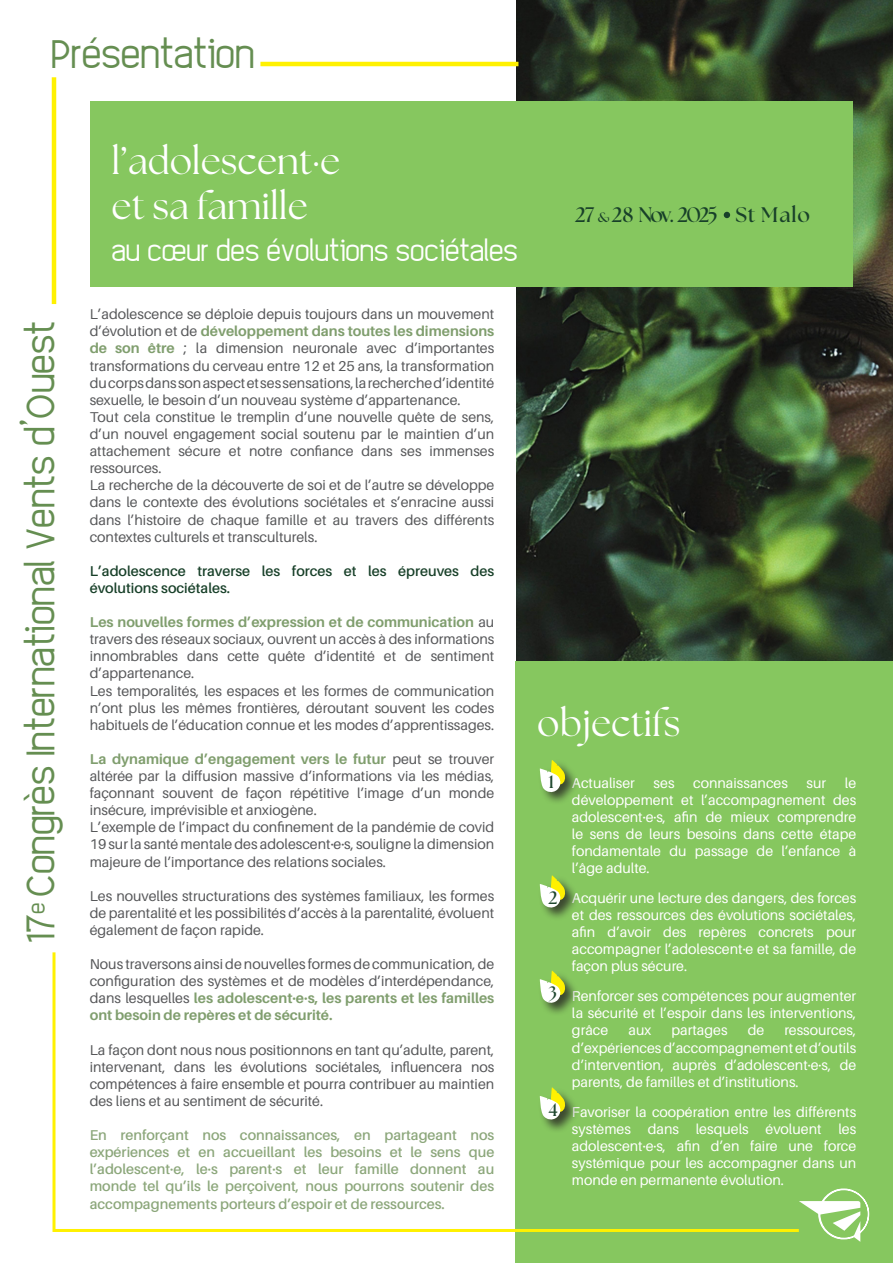
<style>
.page{position:relative;width:893px;height:1263px;background:#fff}
.page>*{position:absolute;margin:0;border:0;box-sizing:border-box;transform-origin:0 0}
.t1{font:37.5px "The Seasons";color:#fff}
.t2{font:28.5px "Elegan Tech";color:#658e51}
.t3{font:21px "Elegan Tech";color:#fff}
.t4{font:700 21px "The Seasons";letter-spacing:-.01em;color:#184029}
.t5{font:700 18px "The Seasons";color:#1f472e}
.t6{font:14.25px/17.1px "Aileron";color:#57585a;text-align:justify}
.t7{font:14.25px/17.1px "Aileron";color:#fff;text-align:justify}
.t8{font:600 14.25px/17.1px "Aileron";color:#8ca77b;text-align:justify}
.t9{font:600 14.25px/17.1px "Aileron";color:#184029}
.s1{font-weight:700;color:#809e6e}
.s2{font-size:13.5px}
</style>
<div class="page">
<img style="left:517px;top:0;width:376px;height:662px">
<div style="left:90px;top:101px;width:763px;height:185px;background:#86c75f"></div>
<hr style="left:52px;top:952px;width:3px;height:280px;background:#fff101">
<hr style="left:52px;top:77px;width:4px;height:227px;background:#fff101">
<div style="left:516px;top:662px;width:377px;height:601px;background:#86c75f"></div>
<hr style="left:54px;top:1229px;width:745px;height:3px;background:#fff101">
<hr style="left:260px;top:62px;width:258px;height:4px;background:#fff101">
<svg style="left:799px;top:1188px;width:71px;height:54px"></svg>
<svg style="left:724px;top:212px;width:6px;height:6px"></svg>
<div style="left:538px;top:759px;width:41px;height:374px;background:#231f20;opacity:.75"></div>
<svg style="left:540px;top:760px;width:26px;height:33px"></svg>
<svg style="left:540px;top:875px;width:26px;height:34px"></svg>
<svg style="left:540px;top:970px;width:26px;height:34px"></svg>
<svg style="left:540px;top:1087px;width:26px;height:34px"></svg>
<p class="t2" style="left:51px;top:41px;width:205px">Présentation</p>
<p class="t2" style="left:28px;top:943px;width:623px;rotate:-90deg">17<sup>e</sup> Congrès International Vents d’Ouest</p>
<p class="t1" style="left:112px;top:136px;width:230px">l’adolescent·e</p>
<p class="t1" style="left:112px;top:181px;width:198px">et sa famille</p>
<p class="t3" style="left:112px;top:242px;width:408px">au cœur des évolutions sociétales</p>
<p class="t6" style="left:90px;top:306px;width:406px">L’adolescence se déploie depuis toujours dans un mouvement d’évolution et de <span class="s1">développement dans toutes les dimensions de son être</span> ; la dimension neuronale avec d’importantes transformations du cerveau entre 12 et 25 ans, la transformation du corps dans son aspect et ses sensations, la recherche d’identité sexuelle, le besoin d’un nouveau système d’appartenance.</p>
<p class="t6" style="left:90px;top:409px;width:406px">Tout cela constitue le tremplin d’une nouvelle quête de sens, d’un nouvel engagement social soutenu par le maintien d’un attachement sécure et notre confiance dans ses immenses ressources.</p>
<p class="t6" style="left:90px;top:477px;width:406px">La recherche de la découverte de soi et de l’autre se développe dans le contexte des évolutions sociétales et s’enracine aussi dans l’histoire de chaque famille et au travers des différents contextes culturels et transculturels.</p>
<p class="t9" style="left:90px;top:562px;width:406px">L’adolescence traverse les forces et les épreuves des évolutions sociétales.</p>
<p class="t6" style="left:90px;top:614px;width:406px"><span class="s1">Les nouvelles formes d’expression et de communication</span> au travers des réseaux sociaux, ouvrent un accès à des informations innombrables dans cette quête d’identité et de sentiment d’appartenance.</p>
<p class="t6" style="left:90px;top:682px;width:406px">Les temporalités, les espaces et les formes de communication n’ont plus les mêmes frontières, déroutant souvent les codes habituels de l’éducation connue et les modes d’apprentissages.</p>
<p class="t6" style="left:90px;top:751px;width:406px"><span class="s1">La dynamique d’engagement vers le futur</span> peut se trouver altérée par la diffusion massive d’informations via les médias, façonnant souvent de façon répétitive l’image d’un monde insécure, imprévisible et anxiogène.</p>
<p class="t6" style="left:90px;top:819px;width:406px">L’exemple de l’impact du confinement de la pandémie de covid 19 sur la santé mentale des adolescent·e·s, souligne la dimension majeure de l’importance des relations sociales.</p>
<p class="t6" style="left:90px;top:887px;width:406px">Les nouvelles structurations des systèmes familiaux, les formes de parentalité et les possibilités d’accès à la parentalité, évoluent également de façon rapide.</p>
<p class="t6" style="left:90px;top:956px;width:406px">Nous traversons ainsi de nouvelles formes de communication, de configuration des systèmes et de modèles d’interdépendance, dans lesquelles <span class="s1">les adolescent·e·s, les parents et les familles ont besoin de repères et de sécurité.</span></p>
<p class="t6" style="left:90px;top:1041px;width:406px">La façon dont nous nous positionnons en tant qu’adulte, parent, intervenant, dans les évolutions sociétales, influencera nos compétences à faire ensemble et pourra contribuer au maintien des liens et au sentiment de sécurité.</p>
<p class="t8" style="left:90px;top:1127px;width:406px">En renforçant nos connaissances, en partageant nos expériences et en accueillant les besoins et le sens que l’adolescent·e, le·s parent·s et leur famille donnent au monde tel qu’ils le perçoivent, nous pourrons soutenir des accompagnements porteurs d’espoir et de ressources.</p>
<p class="t4" style="left:575px;top:200px;width:237px">27 <span class="s2">&amp;</span> 28 Nov. 2025 St Malo</p>
<p class="t1" style="left:537px;top:698px;width:145px">objectifs</p>
<p class="t7" style="left:572px;top:774px;width:65px">Actualiser</p>
<p class="t7" style="left:654px;top:774px;width:22px">ses</p>
<p class="t7" style="left:693px;top:774px;width:96px">connaissances</p>
<p class="t7" style="left:807px;top:774px;width:21px">sur</p>
<p class="t5" style="left:548px;top:770px;width:7px">1</p>
<p class="t7" style="left:572px;top:774px;width:286px;text-indent:273px">le développement et l’accompagnement des adolescent·e·s, afin de mieux comprendre le sens de leurs besoins dans cette étape fondamentale du passage de l’enfance à l’âge adulte.</p>
<p class="t7" style="left:572px;top:890px;width:286px">Acquérir une lecture des dangers, des forces et des ressources des évolutions sociétales, afin d’avoir des repères concrets pour accompagner l’adolescent·e et sa famille, de façon plus sécure.</p>
<p class="t7" style="left:572px;top:988px;width:286px">Renforcer ses compétences pour augmenter la sécurité et l’espoir dans les interventions, grâce</p>
<p class="t5" style="left:548px;top:885px;width:11px">2</p>
<p class="t5" style="left:548px;top:981px;width:10px">3</p>
<p class="t7" style="left:628px;top:1022px;width:24px">aux</p>
<p class="t7" style="left:671px;top:1022px;width:58px">partages</p>
<p class="t7" style="left:748px;top:1022px;width:18px">de</p>
<p class="t7" style="left:572px;top:1022px;width:286px;text-indent:212px">ressources, d’expériences d’accompagnement et d’outils d’intervention, auprès d’adolescent·e·s, de parents, de familles et d’institutions.</p>
<p class="t7" style="left:572px;top:1103px;width:286px">Favoriser la coopération entre les différents systèmes dans lesquels évoluent les adolescent·e·s, afin d’en faire une force systémique pour les accompagner dans un monde en permanente évolution.</p>
<p class="t5" style="left:548px;top:1097px;width:11px">4</p>
</div>
